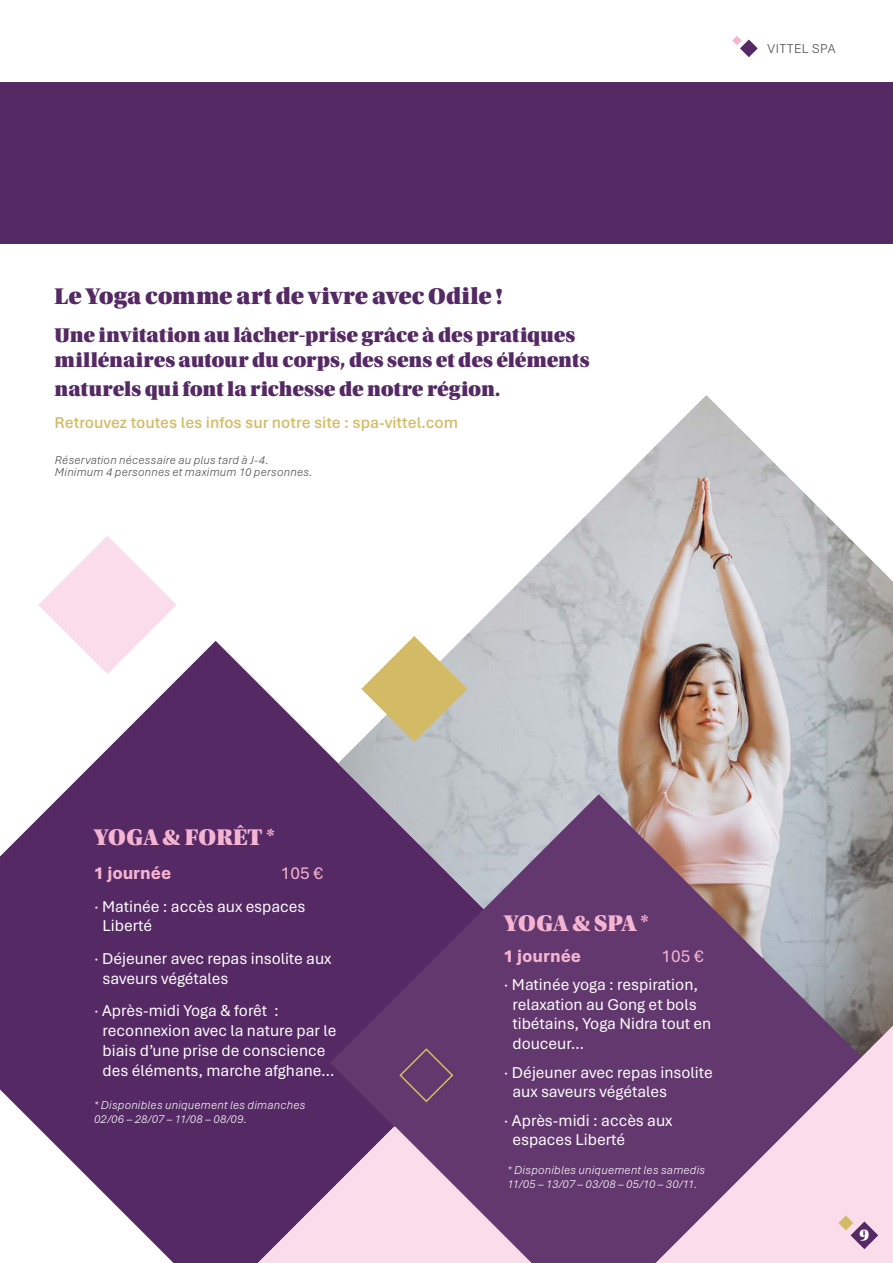
<style>
.page{position:relative;width:893px;height:1263px;background:#fff}
.page>*{position:absolute;margin:0;border:0;box-sizing:border-box;transform-origin:0 0}
.t1{font:24px "Utopia Std Black Headline";letter-spacing:.005em;color:#552a64}
.t2{font:24px "Utopia Std Black Headline";letter-spacing:.005em;color:#f5b5d2}
.t3{font:21px/25.2px "Utopia Std Black Headline";letter-spacing:-.005em;color:#552a64}
.t4{font:800 18px "Aptos";color:#f5b5d2}
.t5{font:18px "Aptos";color:#f5b5d2}
.t6{font:16.5px/19.8px "Aptos";color:#fff}
.t7{font:600 16.5px "Aptos";color:#d3bb66}
.t8{font:16.5px "Utopia Std Black Headline";color:#fff}
.t9{font:300 13.5px "Aptos";letter-spacing:.05em;color:#4a4a49}
.t10{font:italic 300 12px/14.4px "Aptos";letter-spacing:.015em;color:#fff}
.t11{font:italic 300 12px/12px "Aptos";letter-spacing:.015em;color:#4a4a49}
</style>
<div class="page">
<svg style="left:0;top:641px;width:338px;height:622px;fill:#552a64"></svg>
<img style="left:338px;top:395px;width:555px;height:630px">
<svg style="left:330px;top:794px;width:532px;height:469px;background:#785881"></svg>
<div style="left:0;top:82px;width:893px;height:161px;background:#552a64"></div>
<svg style="left:732px;top:36px;width:26px;height:21px"></svg>
<svg style="left:38px;top:536px;width:139px;height:138px"></svg>
<svg style="left:398px;top:1047px;width:56px;height:56px;background:#6a416d"></svg>
<svg style="left:361px;top:636px;width:106px;height:106px"></svg>
<svg style="left:656px;top:1025px;width:237px;height:238px;background:#6f4776"></svg>
<svg style="left:258px;top:1126px;width:274px;height:137px;background:#aa85a9"></svg>
<svg style="left:701px;top:1053px;width:192px;height:210px;background:#c5a2bf"></svg>
<h1 class="t1" style="left:55px;top:283px;width:449px">Le Yoga comme art de vivre avec Odile !</h1>
<p class="t3" style="left:55px;top:323px;width:536px">Une invitation au lâcher-prise grâce à des pratiques millénaires autour du corps, des sens et des éléments</p>
<p class="t3" style="left:55px;top:377px;width:447px">naturels qui font la richesse de notre région.</p>
<p class="t7" style="left:55px;top:412px;width:405px">Retrouvez toutes les infos sur notre site : spa-vittel.com</p>
<p class="t11" style="left:55px;top:454px;width:259px">Réservation nécessaire au plus tard à J-4.<br>Minimum 4 personnes et maximum 10 personnes.</p>
<p class="t9" style="left:767px;top:40px;width:70px">VITTEL SPA</p>
<h1 class="t2" style="left:94px;top:824px;width:182px">YOGA &amp; FORÊT *</h1>
<p class="t4" style="left:94px;top:861px;width:79px">1 journée</p>
<p class="t5" style="left:281px;top:861px;width:44px">105 €</p>
<p class="t6" style="left:103px;top:895px;width:204px;text-indent:-8px">· Matinée : accès aux espaces<br>Liberté</p>
<p class="t6" style="left:103px;top:948px;width:230px;text-indent:-8px">· Déjeuner avec repas insolite aux saveurs végétales</p>
<p class="t6" style="left:103px;top:1000px;width:235px;text-indent:-8px">· Après-midi Yoga &amp; forêt : reconnexion avec la nature par le biais d’une prise de conscience des éléments, marche afghane…</p>
<p class="t10" style="left:94px;top:1097px;width:213px">* Disponibles uniquement les dimanches<br>02/06 – 28/07 – 11/08 – 08/09.</p>
<h1 class="t2" style="left:504px;top:911px;width:146px">YOGA &amp; SPA *</h1>
<p class="t4" style="left:504px;top:943px;width:79px">1 journée</p>
<p class="t5" style="left:661px;top:943px;width:44px">105 €</p>
<p class="t6" style="left:512px;top:974px;width:200px;text-indent:-8px">· Matinée yoga : respiration, relaxation au Gong et bols tibétains, Yoga Nidra tout en douceur…</p>
<p class="t6" style="left:512px;top:1061px;width:202px;text-indent:-8px">· Déjeuner avec repas insolite aux saveurs végétales</p>
<p class="t6" style="left:512px;top:1110px;width:162px;text-indent:-8px">· Après-midi : accès aux espaces Liberté</p>
<p class="t10" style="left:508px;top:1162px;width:199px">* Disponibles uniquement les samedis<br>11/05 – 13/07 – 03/08 – 05/10 – 30/11.</p>
<p class="t8" style="left:859px;top:1226px;width:11px">9</p>
</div>
